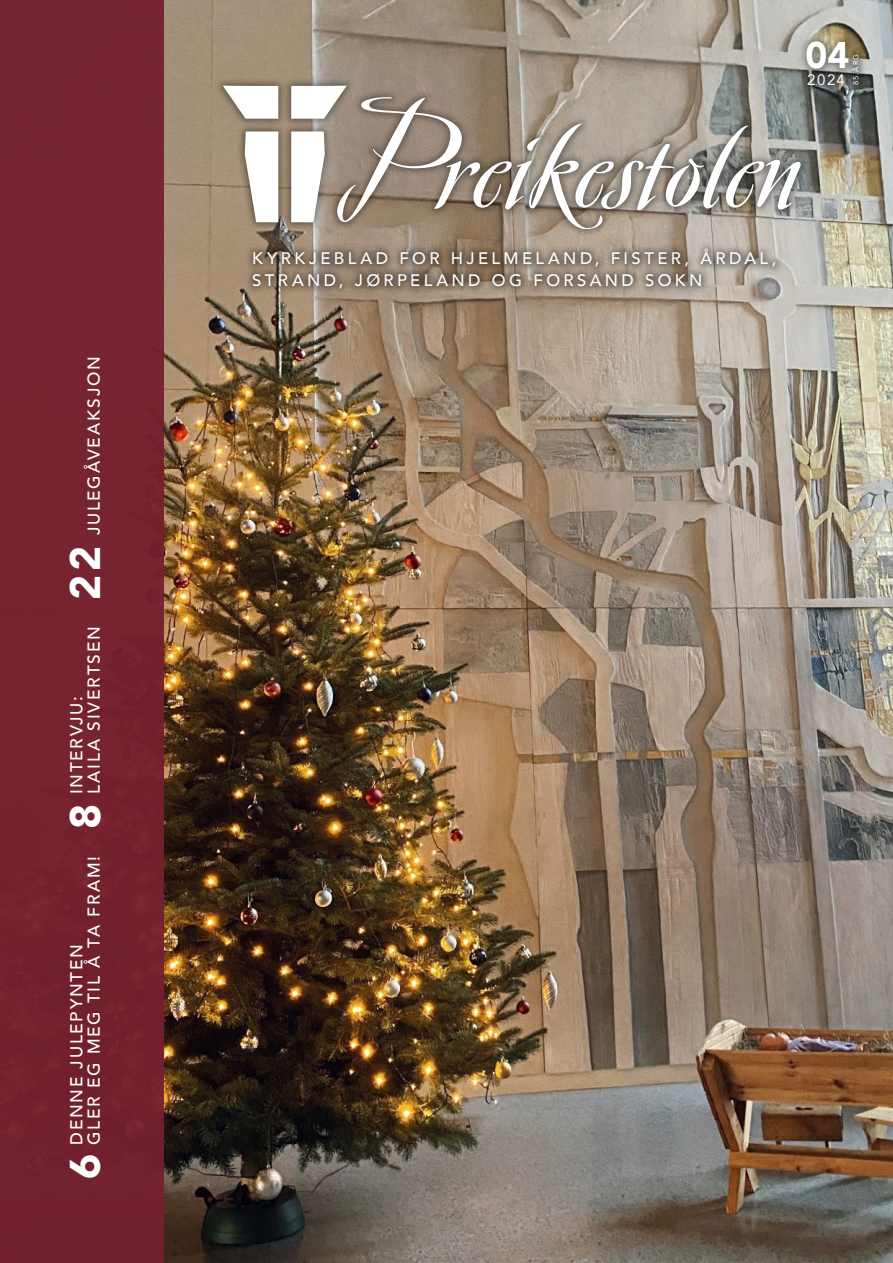
<style>
.page{position:relative;width:893px;height:1263px;background:#fff}
.page>*{position:absolute;margin:0;border:0;box-sizing:border-box;transform-origin:0 0}
.t1{font:900 42.45px "Avenir";color:#fff}
.t2{font:900 36.9px "Avenir";color:#fff}
.t3{font:500 17.25px/17.2px "Avenir";letter-spacing:.1em;color:#fff}
.t4{font:500 16.65px/21.6px "Avenir";letter-spacing:.205em;color:#fff}
.t5{font:15px "Avenir";color:#fff}
.t6{font:7.5px "Avenir";color:#fff}
</style>
<div class="page">
<img style="left:164px;top:0;width:729px;height:1263px">
<div style="left:215px;top:77px;width:594px;height:161px;background:#000;opacity:.4"></div>
<svg style="left:223px;top:86px;width:55px;height:33px"></svg>
<svg style="left:245px;top:131px;width:33px;height:91px"></svg>
<svg style="left:291px;top:86px;width:510px;height:143px"></svg>
<div style="left:244px;top:241px;width:540px;height:56px;background:#000;opacity:.4"></div>
<div style="left:798px;top:33px;width:69px;height:61px;background:#000;opacity:.4"></div>
<div style="left:0;top:0;width:164px;height:1263px;background:#74202e"></div>
<p class="t3" style="left:84px;top:535px;width:181px;rotate:-90deg">JULEGÅVEAKSJON</p>
<h1 class="t1" style="left:49px;top:600px;width:56px;rotate:-90deg">22</h1>
<p class="t3" style="left:67px;top:794px;width:169px;rotate:-90deg">INTERVJU:<br>LAILA SIVERTSEN</p>
<h1 class="t1" style="left:49px;top:829px;width:27px;rotate:-90deg">8</h1>
<p class="t3" style="left:67px;top:1145px;width:290px;rotate:-90deg">DENNE JULEPYNTEN<br>GLER EG MEG TIL Å TA FRAM!</p>
<h1 class="t1" style="left:49px;top:1179px;width:27px;rotate:-90deg">6</h1>
<h2 class="t2" style="left:805px;top:24px;width:45px">04</h2>
<p class="t5" style="left:807px;top:68px;width:39px">2024</p>
<p class="t6" style="left:850px;top:85px;width:35px;rotate:-90deg">85.ÅRG.</p>
<p class="t4" style="left:252px;top:247px;width:526px">KYRKJEBLAD FOR HJELMELAND, FISTER, ÅRDAL,<br>STRAND, JØRPELAND OG FORSAND SOKN</p>
</div>
